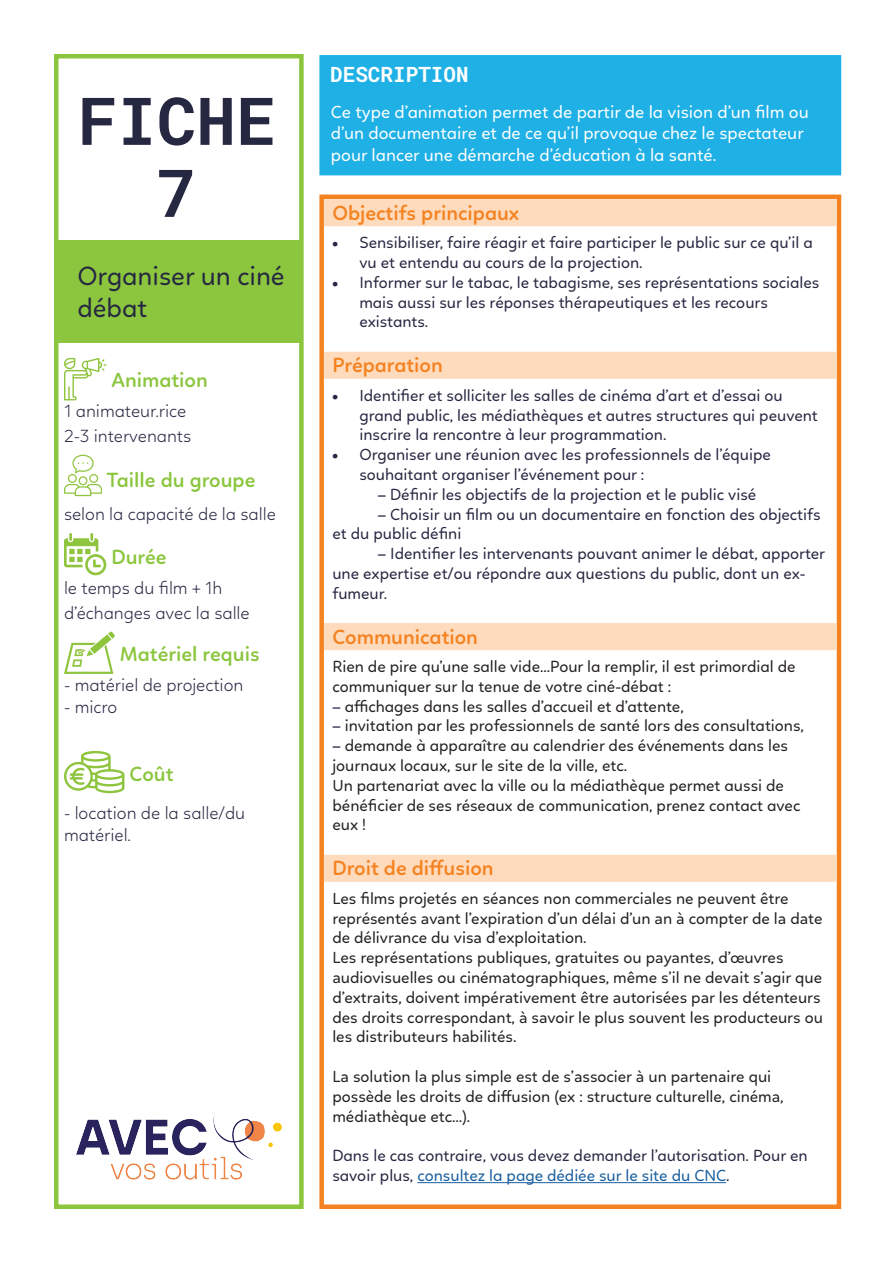
<style>
.page{position:relative;width:893px;height:1263px;background:#fff}
.page>*{position:absolute;margin:0;border:0;box-sizing:border-box;transform-origin:0 0}
.t1{font:700 66px/72px "Roboto Mono";color:#262741;text-align:center}
.t2{font:27px/32.4px "Linotte";color:#262741}
.t3{font:600 21px "Linotte";color:#f58220}
.t4{font:600 21px "Linotte";color:#8bc63e}
.t5{font:700 21px "Roboto Mono";color:#fff}
.t6{font:300 18px/25.2px "Linotte";color:#262741}
.t7{font:18px/21.6px "Linotte";color:#fff}
.t8{font:16.5px/19.8px "Linotte";color:#231f20}
.t9{font:16.5px/19.8px "Linotte";color:#262741}
.s1{color:#262741}
.s2{color:#175d9e}
</style>
<div class="page">
<div style="left:319px;top:195px;width:522px;height:1014px;border:4px solid #f58220"></div>
<div style="left:54px;top:54px;width:250px;height:1155px;background:#fff;border:4px solid #8bc63e"></div>
<div style="left:58px;top:240px;width:244px;height:102px;background:#8bc63e"></div>
<div style="left:324px;top:199px;width:513px;height:27px;background:#fddbbc"></div>
<div style="left:324px;top:352px;width:513px;height:27px;background:#fddbbc"></div>
<div style="left:324px;top:623px;width:513px;height:27px;background:#fddbbc"></div>
<div style="left:324px;top:855px;width:513px;height:27px;background:#fddbbc"></div>
<hr style="left:417px;top:1182px;width:309px;height:1px;background:#175d9e">
<svg style="left:64px;top:358px;width:43px;height:42px"></svg>
<svg style="left:64px;top:455px;width:38px;height:41px"></svg>
<svg style="left:64px;top:533px;width:42px;height:42px"></svg>
<svg style="left:64px;top:632px;width:51px;height:42px"></svg>
<svg style="left:64px;top:751px;width:60px;height:42px"></svg>
<img style="left:76px;top:1114px;width:206px;height:66px">
<div style="left:319px;top:55px;width:522px;height:120px;background:#1fb0e6"></div>
<h1 class="t1" style="left:78px;top:83px;width:199px">FICHE<br>7</h1>
<h2 class="t2" style="left:78px;top:259px;width:209px">Organiser un ciné débat</h2>
<p class="t4" style="left:112px;top:367px;width:98px">Animation</p>
<p class="t6" style="left:64px;top:398px;width:129px">1 animateur.rice<br>2-3 intervenants</p>
<p class="t4" style="left:107px;top:467px;width:150px">Taille du groupe</p>
<p class="t6" style="left:64px;top:501px;width:213px">selon la capacité de la salle</p>
<p class="t4" style="left:111px;top:544px;width:57px">Durée</p>
<p class="t6" style="left:64px;top:575px;width:187px">le temps du film + 1h d’échanges avec la salle</p>
<p class="t4" style="left:120px;top:642px;width:141px">Matériel requis</p>
<p class="t6" style="left:64px;top:672px;width:181px">- matériel de projection</p>
<p class="t6" style="left:64px;top:694px;width:55px">- micro</p>
<p class="t4" style="left:130px;top:761px;width:45px">Coût</p>
<p class="t6" style="left:64px;top:802px;width:183px;line-height:21.6px">- location de la salle/du matériel.</p>
<p class="t5" style="left:330px;top:60px;width:140px">DESCRIPTION</p>
<p class="t7" style="left:331px;top:101px;width:479px">Ce type d’animation permet de partir de la vision d’un film ou d’un documentaire et de ce qu’il provoque chez le spectateur pour lancer une démarche d’éducation à la santé.</p>
<p class="t3" style="left:332px;top:200px;width:188px">Objectifs principaux</p>
<p class="t9" style="left:359px;top:233px;width:455px;text-indent:-27px">• Sensibiliser, faire réagir et faire participer le public sur ce qu’il a vu et entendu au cours de la projection.</p>
<p class="t9" style="left:359px;top:272px;width:461px;text-indent:-27px">• Informer sur le tabac, le tabagisme, ses représentations sociales mais aussi sur les réponses thérapeutiques et les recours existants.</p>
<p class="t3" style="left:332px;top:353px;width:112px">Préparation</p>
<p class="t9" style="left:359px;top:385px;width:460px;text-indent:-27px">• Identifier et solliciter les salles de cinéma d’art et d’essai ou grand public, les médiathèques et autres structures qui peuvent inscrire la rencontre à leur programmation.</p>
<p class="t9" style="left:359px;top:444px;width:413px;text-indent:-27px">• Organiser une réunion avec les professionnels de l’équipe souhaitant organiser l’événement pour :</p>
<p class="t9" style="left:378px;top:484px;width:380px">– Définir les objectifs de la projection et le public visé</p>
<p class="t9" style="left:332px;top:504px;width:490px;text-indent:45px">– Choisir un film ou un documentaire en fonction des objectifs et du public défini</p>
<p class="t9" style="left:332px;top:543px;width:494px;text-indent:45px">– Identifier les intervenants pouvant animer le débat, apporter une expertise et/ou répondre aux questions du public, dont un ex&shy;fumeur.</p>
<p class="t3" style="left:332px;top:624px;width:147px">Communication</p>
<p class="t8" style="left:332px;top:656px;width:465px">Rien de pire qu’une salle vide...Pour la remplir, il est primordial de communiquer sur la tenue de votre ciné-débat :</p>
<p class="t8" style="left:332px;top:696px;width:353px"><span class="s1">–</span> affichages dans les salles d’accueil et d’attente,</p>
<p class="t8" style="left:332px;top:716px;width:473px"><span class="s1">–</span> invitation par les professionnels de santé lors des consultations,</p>
<p class="t8" style="left:332px;top:736px;width:469px"><span class="s1">–</span> demande à apparaître au calendrier des événements dans les journaux locaux, sur le site de la ville, etc.<br>Un partenariat avec la ville ou la médiathèque permet aussi de bénéficier de ses réseaux de communication, prenez contact avec eux !</p>
<p class="t3" style="left:332px;top:856px;width:163px">Droit de diffusion</p>
<p class="t8" style="left:332px;top:888px;width:492px">Les films projetés en séances non commerciales ne peuvent être représentés avant l’expiration d’un délai d’un an à compter de la date de délivrance du visa d’exploitation.<br>Les représentations publiques, gratuites ou payantes, d’œuvres audiovisuelles ou cinématographiques, même s’il ne devait s’agir que d’extraits, doivent impérativement être autorisées par les détenteurs des droits correspondant, à savoir le plus souvent les producteurs ou les distributeurs habilités.</p>
<p class="t8" style="left:332px;top:1066px;width:453px">La solution la plus simple est de s’associer à un partenaire qui possède les droits de diffusion (ex : structure culturelle, cinéma, médiathèque etc…).</p>
<p class="t9" style="left:332px;top:1146px;width:477px">Dans le cas contraire, vous devez demander l’autorisation. Pour en savoir plus, <span class="s2">consultez la page dédiée sur le site du CNC</span>.</p>
</div>
